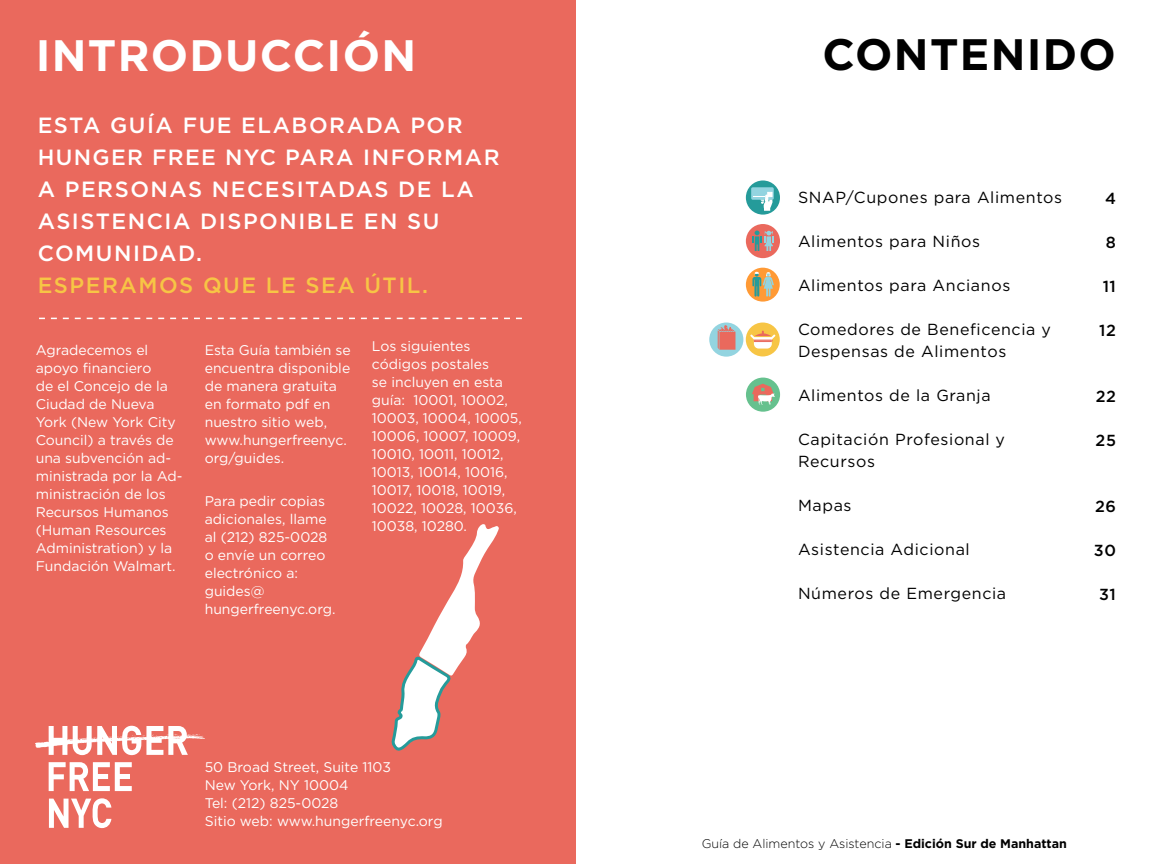
<style>
.page{position:relative;width:1152px;height:864px;background:#fff}
.page>*{position:absolute;margin:0;border:0;box-sizing:border-box;transform-origin:0 0}
.t1{font:700 44px "Gotham";letter-spacing:.03em;color:#fff}
.t2{font:700 44px "Gotham";letter-spacing:.03em;color:#000}
.t3{font:500 22px/32px "Gotham";letter-spacing:.07em;color:#fff}
.t4{font:500 22px "Gotham";letter-spacing:.07em;color:#f7c545}
.t5{font:16px/22px "Gotham";letter-spacing:.04em;color:#000}
.t6{font:500 16px "Gotham";letter-spacing:.04em;color:#000}
.t7{font:14px/18px "Gotham";color:#fff}
.t8{font:300 12.4px "Gotham";color:#000}
.s1{font-weight:700}
</style>
<div class="page">
<div style="left:0;top:0;width:576px;height:864px;background:#ea695d"></div>
<svg style="left:39px;top:318px;width:483px;height:1px"></svg>
<div style="left:746px;top:224px;width:34px;height:34px;background:#ea695d;border-radius:50%"></div>
<svg style="left:753px;top:231px;width:20px;height:20px"></svg>
<div style="left:746px;top:180px;width:34px;height:35px;background:#259b9a;border-radius:50%"></div>
<div style="left:751px;top:187px;width:23px;height:13px;background:#93d4e0;border-radius:2px"></div>
<svg style="left:753px;top:192px;width:20px;height:19px"></svg>
<div style="left:746px;top:268px;width:34px;height:34px;background:#ff9a35;border-radius:50%"></div>
<svg style="left:752px;top:272px;width:22px;height:25px"></svg>
<div style="left:746px;top:378px;width:34px;height:34px;background:#66c18e;border-radius:50%"></div>
<svg style="left:752px;top:384px;width:23px;height:21px"></svg>
<div style="left:746px;top:323px;width:34px;height:33px;background:#f7c545;border-radius:50%"></div>
<div style="left:709px;top:323px;width:34px;height:34px;background:#93d4e0;border-radius:50%"></div>
<svg style="left:718px;top:325px;width:17px;height:25px"></svg>
<svg style="left:750px;top:331px;width:25px;height:18px"></svg>
<svg style="left:49px;top:762px;width:83px;height:29px"></svg>
<svg style="left:35px;top:726px;width:170px;height:29px"></svg>
<svg style="left:49px;top:798px;width:62px;height:30px"></svg>
<svg style="left:391px;top:524px;width:108px;height:227px"></svg>
<h1 class="t1" style="left:36px;top:26px;width:382px">INTRODUCCIÓN</h1>
<h2 class="t3" style="left:38px;top:109px;width:463px">ESTA GUÍA FUE ELABORADA POR<br>HUNGER FREE NYC PARA INFORMAR<br>A PERSONAS NECESITADAS DE LA<br>ASISTENCIA DISPONIBLE EN SU<br>COMUNIDAD.</h2>
<h2 class="t4" style="left:38px;top:271px;width:392px">ESPERAMOS QUE LE SEA ÚTIL.</h2>
<p class="t7" style="left:36px;top:341px;width:148px">Agradecemos el apoyo financiero<br>de el Concejo de la<br>Ciudad de Nueva<br>York (New York City<br>Council) a través de una subvención ad&shy;ministrada por la Ad&shy;ministración de los<br>Recursos Humanos (Human Resources<br>Administration) y la<br>Fundación Walmart.</p>
<p class="t7" style="left:205px;top:341px;width:148px">Esta Guía también se encuentra disponible de manera gratuita en formato pdf en nuestro sitio web, www.hungerfreenyc. org/guides.</p>
<p class="t7" style="left:205px;top:492px;width:132px">Para pedir copias adicionales, llame al (212) 825-0028 o envíe un correo electrónico a: guides@ hungerfreenyc.org.</p>
<p class="t7" style="left:372px;top:336px;width:152px">Los siguientes códigos postales<br>se incluyen en esta guía: 10001, 10002,<br>10003, 10004, 10005,<br>10006, 10007, 10009,<br>10010, 10011, 10012,<br>10013, 10014, 10016,<br>10017, 10018, 10019,<br>10022, 10028, 10036,<br>10038, 10280.</p>
<p class="t7" style="left:205px;top:758px;width:239px">50 Broad Street, Suite 1103<br>New York, NY 10004<br>Tel: (212) 825-0028<br>Sitio web: www.hungerfreenyc.org</p>
<h1 class="t2" style="left:822px;top:25px;width:295px">CONTENIDO</h1>
<p class="t5" style="left:798px;top:186px;width:266px">SNAP/Cupones para Alimentos</p>
<p class="t5" style="left:798px;top:230px;width:184px">Alimentos para Niños</p>
<p class="t5" style="left:798px;top:274px;width:214px">Alimentos para Ancianos</p>
<p class="t5" style="left:798px;top:318px;width:255px">Comedores de Beneficencia y<br>Despensas de Alimentos</p>
<p class="t5" style="left:798px;top:384px;width:194px">Alimentos de la Granja</p>
<p class="t5" style="left:798px;top:428px;width:209px">Capitación Profesional y<br>Recursos</p>
<p class="t5" style="left:798px;top:494px;width:55px">Mapas</p>
<p class="t5" style="left:798px;top:538px;width:173px">Asistencia Adicional</p>
<p class="t5" style="left:798px;top:582px;width:210px">Números de Emergencia</p>
<p class="t6" style="left:1105px;top:188px;width:12px">4</p>
<p class="t6" style="left:1106px;top:232px;width:12px">8</p>
<p class="t6" style="left:1103px;top:276px;width:15px">11</p>
<p class="t6" style="left:1099px;top:320px;width:18px">12</p>
<p class="t6" style="left:1096px;top:386px;width:22px">22</p>
<p class="t6" style="left:1096px;top:430px;width:22px">25</p>
<p class="t6" style="left:1095px;top:496px;width:22px">26</p>
<p class="t6" style="left:1094px;top:540px;width:24px">30</p>
<p class="t6" style="left:1099px;top:584px;width:18px">31</p>
<p class="t8" style="left:702px;top:836px;width:367px">Guía de Alimentos y Asistencia <span class="s1">- Edición Sur de Manhattan</span></p>
</div>
